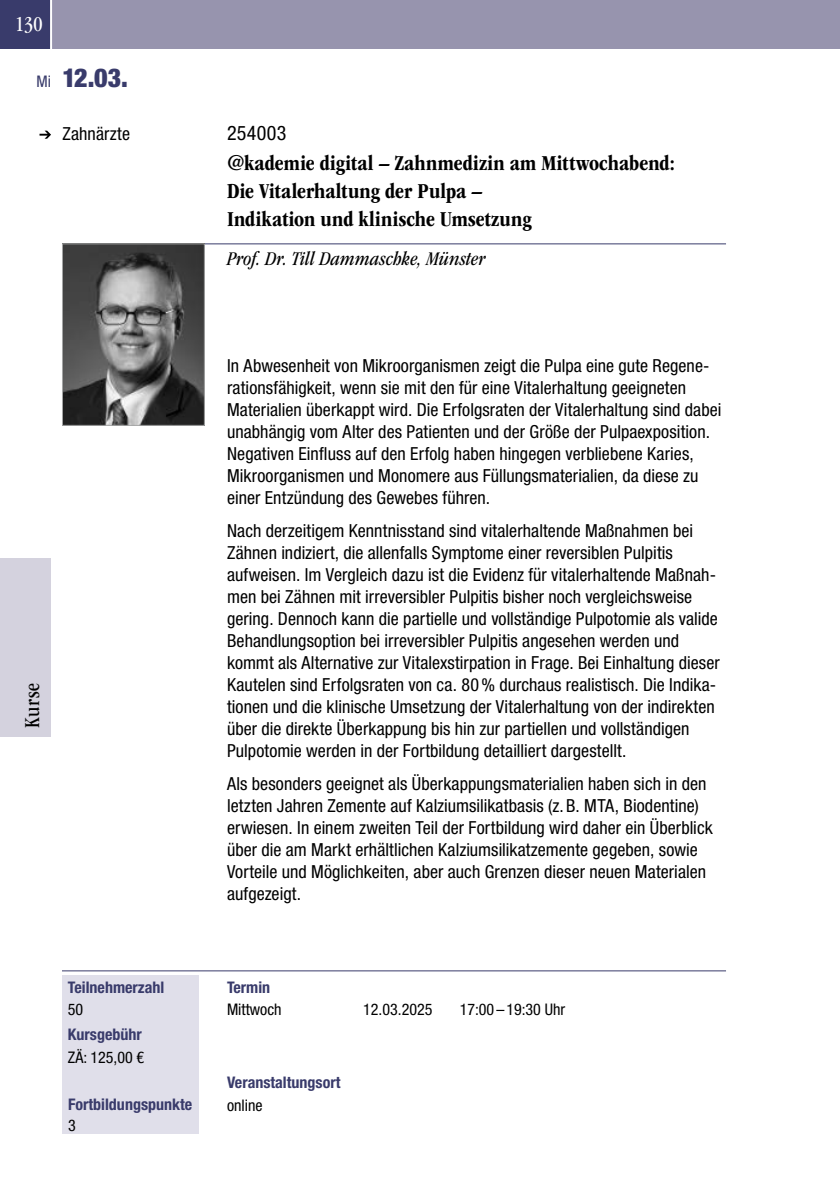
<style>
.page{position:relative;width:840px;height:1191px;background:#fff}
.page>*{position:absolute;margin:0;border:0;box-sizing:border-box;transform-origin:0 0}
.t1{font:900 condensed 26px "Helvetica Neue LT Std";color:#393b6b}
.t2{font:700 condensed 22px/28px "ITC Garamond Std";letter-spacing:.005em;color:#000}
.t3{font:condensed 22px "ITC Garamond Std";color:#000}
.t4{font:condensed 22px "ITC Garamond Std";color:#fff}
.t5{font:italic condensed 20px "ITC Garamond Std";letter-spacing:.005em;color:#000}
.t6{font:condensed 20px "Helvetica Neue LT Std";letter-spacing:.02em;color:#000}
.t7{font:condensed 18px/22px "Helvetica Neue LT Std";color:#000}
.t8{font:700 condensed 16px "Helvetica Neue LT Std";color:#393b6b}
.t9{font:condensed 16px "Helvetica Neue LT Std";color:#000}
.s1{font-weight:400;font-size:16px}
</style>
<div class="page">
<div style="left:62px;top:975px;width:136px;height:159px;background:#e0dfea"></div>
<hr style="left:839px;top:0;width:1px;height:48px;background:#9794ae">
<svg style="left:39px;top:131px;width:12px;height:8px"></svg>
<div style="left:0;top:0;width:839px;height:48px;background:#9794ae"></div>
<div style="left:0;top:0;width:51px;height:48px;background:#393b6b"></div>
<hr style="left:50px;top:0;width:2px;height:51px;background:#fff">
<div style="left:0;top:558px;width:51px;height:178px;background:#d4d2de"></div>
<hr style="left:62px;top:970px;width:663px;height:1px;background:#393b6b">
<hr style="left:62px;top:243px;width:663px;height:1px;background:#393b6b">
<img style="left:64px;top:245px;width:139px;height:179px">
<div style="left:62px;top:243px;width:143px;height:183px;border:1px solid #a4a5a5"></div>
<p class="t4" style="left:15px;top:12px;width:29px">130</p>
<h1 class="t1" style="left:36px;top:61px;width:93px"><span class="s1">Mi</span> 12.03.</h1>
<p class="t7" style="left:62px;top:122px;width:69px">Zahnärzte</p>
<p class="t6" style="left:227px;top:121px;width:61px">254003</p>
<p class="t2" style="left:227px;top:149px;width:449px">@kademie digital – Zahnmedizin am Mittwochabend:<br>Die Vitalerhaltung der Pulpa –<br>Indikation und klinische Umsetzung</p>
<p class="t5" style="left:227px;top:248px;width:260px">Prof. Dr. Till Dammaschke, Münster</p>
<p class="t3" style="left:20px;top:727px;width:46px;rotate:-90deg">Kurse</p>
<p class="t7" style="left:227px;top:354px;width:495px">In Abwesenheit von Mikroorganismen zeigt die Pulpa eine gute Regene&shy;rationsfähigkeit, wenn sie mit den für eine Vitalerhaltung geeigneten Materialien überkappt wird. Die Erfolgsraten der Vitalerhaltung sind dabei unabhängig vom Alter des Patienten und der Größe der Pulpaexposition.<br>Negativen Einfluss auf den Erfolg haben hingegen verbliebene Karies, Mikroorganismen und Monomere aus Füllungsmaterialien, da diese zu einer Entzündung des Gewebes führen.</p>
<p class="t7" style="left:227px;top:519px;width:494px">Nach derzeitigem Kenntnisstand sind vitalerhaltende Maßnahmen bei Zähnen indiziert, die allenfalls Symptome einer reversiblen Pulpitis aufweisen. Im Vergleich dazu ist die Evidenz für vitalerhaltende Maßnah&shy;men bei Zähnen mit irreversibler Pulpitis bisher noch vergleichsweise gering. Dennoch kann die partielle und vollständige Pulpotomie als valide Behandlungsoption bei irreversibler Pulpitis angesehen werden und kommt als Alternative zur Vitalexstirpation in Frage. Bei Einhaltung dieser Kautelen sind Erfolgsraten von ca. 80% durchaus realistisch. Die Indika&shy;tionen und die klinische Umsetzung der Vitalerhaltung von der indirekten über die direkte Überkappung bis hin zur partiellen und vollständigen Pulpotomie werden in der Fortbildung detailliert dargestellt.</p>
<p class="t7" style="left:227px;top:773px;width:487px">Als besonders geeignet als Überkappungsmaterialien haben sich in den letzten Jahren Zemente auf Kalziumsilikatbasis (z.B. MTA, Biodentine) erwiesen. In einem zweiten Teil der Fortbildung wird daher ein Überblick über die am Markt erhältlichen Kalziumsilikatzemente gegeben, sowie Vorteile und Möglichkeiten, aber auch Grenzen dieser neuen Materialen aufgezeigt.</p>
<p class="t8" style="left:68px;top:977px;width:98px">Teilnehmerzahl</p>
<p class="t8" style="left:227px;top:977px;width:45px">Termin</p>
<p class="t8" style="left:68px;top:1024px;width:75px">Kursgebühr</p>
<p class="t9" style="left:68px;top:1000px;width:17px">50</p>
<p class="t9" style="left:227px;top:1000px;width:56px">Mittwoch</p>
<p class="t9" style="left:363px;top:1000px;width:71px">12.03.2025</p>
<p class="t9" style="left:459px;top:1000px;width:107px">17:00–19:30 Uhr</p>
<p class="t9" style="left:68px;top:1047px;width:78px">ZÄ: 125,00 €</p>
<p class="t8" style="left:68px;top:1094px;width:126px">Fortbildungspunkte</p>
<p class="t9" style="left:68px;top:1116px;width:9px">3</p>
<p class="t8" style="left:227px;top:1072px;width:115px">Veranstaltungsort</p>
<p class="t9" style="left:227px;top:1095px;width:37px">online</p>
</div>
